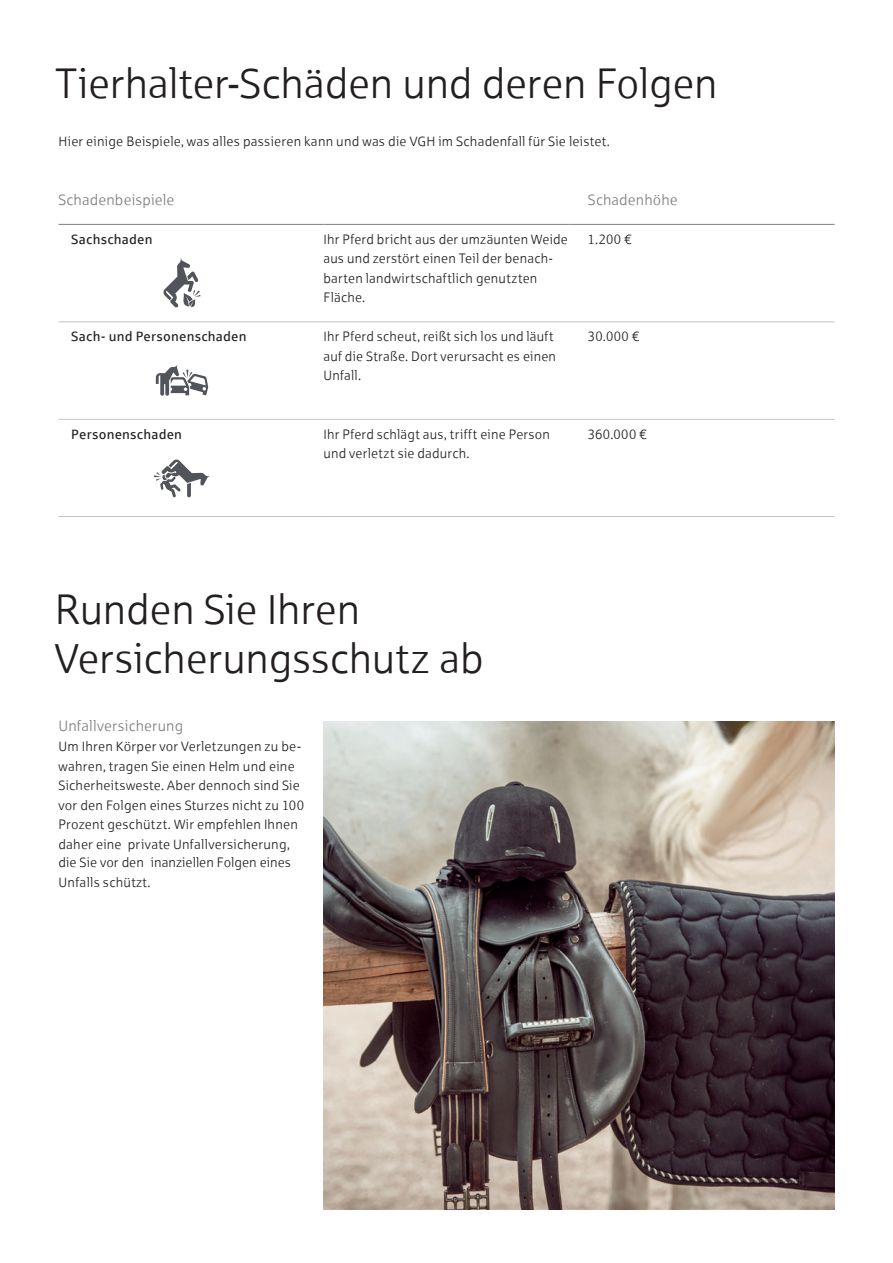
<style>
.page{position:relative;width:893px;height:1263px;background:#fff}
.page>*{position:absolute;margin:0;border:0;box-sizing:border-box;transform-origin:0 0}
.head-C{font:42px/48.8px "Sparkasse Lt";letter-spacing:-.005em;color:#231f20}
.head-B{font:42px "Sparkasse Lt";letter-spacing:-.005em;color:#231f20}
.subline{font:15px "Sparkasse Lt";letter-spacing:.01em;color:#7c7e81}
.copy{font:15px "Sparkasse Lt";letter-spacing:.01em;color:#7c7e81}
.copy-2{font:13.5px/19.4px "Sparkasse Lt";letter-spacing:.015em;color:#231f20}
.copy-3{font:13.5px "Sparkasse Rg";letter-spacing:.015em;color:#231f20}
</style>
<div class="page">
<img style="left:324px;top:722px;width:510px;height:487px">
<hr style="left:58px;top:419px;width:265px;height:1px;background:#c2c3c6">
<hr style="left:323px;top:419px;width:246px;height:1px;background:#c2c3c6">
<hr style="left:569px;top:419px;width:265px;height:1px;background:#c2c3c6">
<hr style="left:58px;top:516px;width:265px;height:1px;background:#c2c3c6">
<hr style="left:323px;top:516px;width:246px;height:1px;background:#c2c3c6">
<hr style="left:569px;top:516px;width:265px;height:1px;background:#c2c3c6">
<hr style="left:58px;top:321px;width:265px;height:1px;background:#c2c3c6">
<hr style="left:323px;top:321px;width:246px;height:1px;background:#c2c3c6">
<hr style="left:569px;top:321px;width:265px;height:1px;background:#c2c3c6">
<hr style="left:58px;top:224px;width:265px;height:1px;background:#7c7e81">
<hr style="left:323px;top:224px;width:246px;height:1px;background:#7c7e81">
<hr style="left:569px;top:224px;width:265px;height:1px;background:#7c7e81">
<svg style="left:163px;top:258px;width:38px;height:50px"></svg>
<svg style="left:156px;top:365px;width:52px;height:31px"></svg>
<svg style="left:154px;top:459px;width:56px;height:38px"></svg>
<p class="head-B" style="left:55px;top:58px;width:664px">Tierhalter-Schäden und deren Folgen</p>
<p class="copy-2" style="left:59px;top:132px;width:553px">Hier einige Beispiele, was alles passieren kann und was die VGH im Schadenfall für Sie leistet.</p>
<p class="subline" style="left:58px;top:191px;width:117px">Schadenbeispiele</p>
<p class="subline" style="left:588px;top:191px;width:91px">Schadenhöhe</p>
<p class="copy-3" style="left:71px;top:231px;width:83px">Sachschaden</p>
<p class="copy-2" style="left:323px;top:229px;width:246px">Ihr Pferd bricht aus der umzäunten Weide aus und zerstört einen Teil der benach&shy;barten landwirtschaftlich genutzten<br>Fläche.</p>
<p class="copy-2" style="left:588px;top:229px;width:45px">1.200 €</p>
<p class="copy-3" style="left:71px;top:328px;width:177px">Sach- und Personenschaden</p>
<p class="copy-2" style="left:323px;top:327px;width:234px">Ihr Pferd scheut, reißt sich los und läuft auf die Straße. Dort verursacht es einen<br>Unfall.</p>
<p class="copy-2" style="left:588px;top:327px;width:53px">30.000 €</p>
<p class="copy-3" style="left:71px;top:426px;width:112px">Personenschaden</p>
<p class="copy-2" style="left:323px;top:424px;width:228px">Ihr Pferd schlägt aus, trifft eine Person und verletzt sie dadurch.</p>
<p class="copy-2" style="left:588px;top:424px;width:60px">360.000 €</p>
<p class="head-C" style="left:55px;top:584px;width:431px">Runden Sie Ihren<br>Versicherungsschutz ab</p>
<p class="copy" style="left:58px;top:717px;width:126px">Unfallversicherung</p>
<p class="copy-2" style="left:58px;top:737px;width:247px">Um Ihren Körper vor Verletzungen zu be&shy;wahren, tragen Sie einen Helm und eine Sicherheitsweste. Aber dennoch sind Sie vor den Folgen eines Sturzes nicht zu 100<br>Prozent geschützt. Wir empfehlen Ihnen daher eine private Unfallversicherung, die Sie vor den inanziellen Folgen eines</p>
<p class="copy-2" style="left:59px;top:873px;width:94px">Unfalls schützt.</p>
</div>
